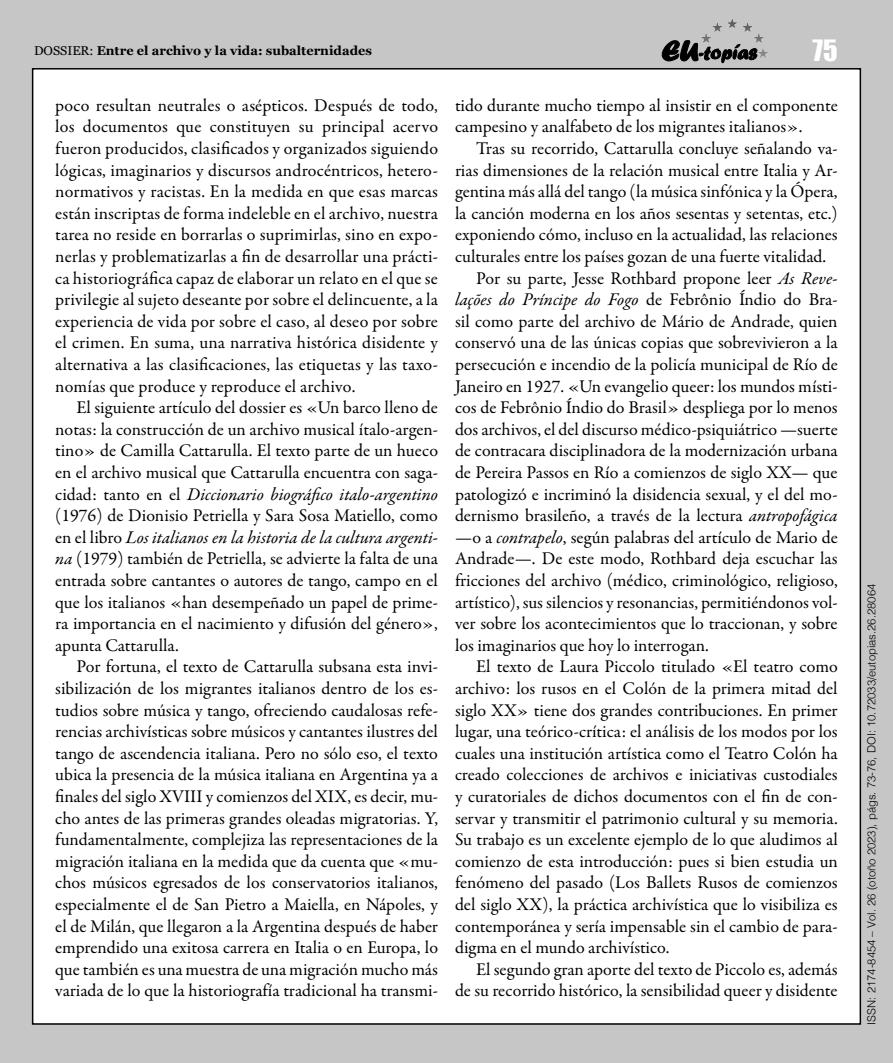
<style>
.page{position:relative;width:893px;height:1063px;background:#c6c6c6}
.page>*{position:absolute;margin:0;border:0;box-sizing:border-box;transform-origin:0 0}
.t1{font:27px "Impact";color:#fff}
.Articulo_parrafo{font:18px/21.6px "Garamond Premr Pro";color:#000;text-align:justify}
.t2{font:700 12.75px "Georgia";color:#000}
.t3{font:300 11.25px "Helvetica";color:#000}
.s1{font-weight:400}
.s2{font-style:italic}
</style>
<div class="page">
<div style="left:33px;top:69px;width:827px;height:955px;background:#fff"></div>
<svg style="left:662px;top:40px;width:94px;height:23px"></svg>
<hr style="left:701px;top:19px;width:67px;height:1px;background:#585857">
<hr style="left:701px;top:20px;width:67px;height:1px;background:#595958">
<hr style="left:701px;top:21px;width:67px;height:1px;background:#5a5a59">
<hr style="left:701px;top:22px;width:67px;height:1px;background:#5c5c5b">
<hr style="left:701px;top:23px;width:67px;height:1px;background:#5d5d5c">
<hr style="left:701px;top:24px;width:67px;height:1px;background:#5f5f5e">
<hr style="left:701px;top:25px;width:67px;height:1px;background:#60605f">
<hr style="left:701px;top:26px;width:67px;height:1px;background:#626261">
<hr style="left:701px;top:27px;width:67px;height:1px;background:#636362">
<hr style="left:701px;top:28px;width:67px;height:1px;background:#656464">
<hr style="left:701px;top:29px;width:67px;height:1px;background:#666565">
<hr style="left:701px;top:30px;width:67px;height:1px;background:#676766">
<hr style="left:701px;top:31px;width:67px;height:1px;background:#696868">
<hr style="left:701px;top:32px;width:67px;height:1px;background:#6a6969">
<hr style="left:701px;top:33px;width:67px;height:1px;background:#6c6b6b">
<hr style="left:701px;top:34px;width:67px;height:1px;background:#6c6c6c">
<hr style="left:701px;top:35px;width:67px;height:1px;background:#6e6e6d">
<hr style="left:701px;top:36px;width:67px;height:1px;background:#6f6f6e">
<hr style="left:701px;top:37px;width:67px;height:1px;background:#717170">
<hr style="left:701px;top:38px;width:67px;height:1px;background:#727271">
<hr style="left:701px;top:39px;width:67px;height:1px;background:#747473">
<hr style="left:701px;top:40px;width:67px;height:1px;background:#757574">
<hr style="left:701px;top:41px;width:67px;height:1px;background:#767675">
<hr style="left:701px;top:42px;width:67px;height:1px;background:#787877">
<hr style="left:701px;top:43px;width:67px;height:1px;background:#797978">
<hr style="left:701px;top:44px;width:67px;height:1px;background:#7b7b7a">
<hr style="left:701px;top:45px;width:67px;height:1px;background:#7c7c7b">
<hr style="left:701px;top:46px;width:67px;height:1px;background:#7e7d7d">
<hr style="left:701px;top:47px;width:67px;height:1px;background:#7f7e7e">
<hr style="left:701px;top:48px;width:67px;height:1px;background:#818080">
<hr style="left:701px;top:49px;width:67px;height:1px;background:#828181">
<hr style="left:701px;top:50px;width:67px;height:1px;background:#828282">
<hr style="left:701px;top:51px;width:67px;height:1px;background:#848483">
<hr style="left:701px;top:52px;width:67px;height:1px;background:#858584">
<hr style="left:701px;top:53px;width:67px;height:1px;background:#878786">
<hr style="left:701px;top:54px;width:67px;height:1px;background:#888887">
<hr style="left:701px;top:55px;width:67px;height:1px;background:#898989">
<hr style="left:701px;top:56px;width:67px;height:1px;background:#8a8a8a">
<hr style="left:701px;top:57px;width:67px;height:1px;background:#8c8c8b">
<p class="t2" style="left:34px;top:41px;width:339px"><span class="s1">DOSSIER:</span> Entre el archivo y la vida: subalternidades</p>
<h1 class="t1" style="left:813px;top:29px;width:27px">75</h1>
<p class="Articulo_parrafo" style="left:55px;top:95px;width:384px">poco resultan neutrales o asépticos. Después de todo, los documentos que constituyen su principal acervo fueron producidos, clasificados y organizados siguiendo lógicas, imaginarios y discursos androcéntricos, hetero&shy;normativos y racistas. En la medida en que esas marcas están inscriptas de forma indeleble en el archivo, nuestra tarea no reside en borrarlas o suprimirlas, sino en expo&shy;nerlas y problematizarlas a fin de desarrollar una prácti&shy;ca historiográfica capaz de elaborar un relato en el que se privilegie al sujeto deseante por sobre el delincuente, a la experiencia de vida por sobre el caso, al deseo por sobre el crimen. En suma, una narrativa histórica disidente y alternativa a las clasificaciones, las etiquetas y las taxo&shy;nomías que produce y reproduce el archivo.</p>
<p class="Articulo_parrafo" style="left:55px;top:397px;width:384px;text-indent:21px">El siguiente artículo del dossier es «Un barco lleno de notas: la construcción de un archivo musical ítalo-argen&shy;tino» de Camilla Cattarulla. El texto parte de un hueco en el archivo musical que Cattarulla encuentra con saga&shy;cidad: tanto en el <span class="s2">Diccionario biográfico italo-argentino </span>(1976) de Dionisio Petriella y Sara Sosa Matiello, como en el libro <span class="s2">Los italianos en la historia de la cultura argenti&shy;na</span> (1979) también de Petriella, se advierte la falta de una entrada sobre cantantes o autores de tango, campo en el que los italianos «han desempeñado un papel de prime&shy;ra importancia en el nacimiento y difusión del género», apunta Cattarulla.</p>
<p class="Articulo_parrafo" style="left:55px;top:656px;width:384px;text-indent:21px">Por fortuna, el texto de Cattarulla subsana esta invi&shy;sibilización de los migrantes italianos dentro de los es&shy;tudios sobre música y tango, ofreciendo caudalosas refe&shy;rencias archivísticas sobre músicos y cantantes ilustres del tango de ascendencia italiana. Pero no sólo eso, el texto ubica la presencia de la música italiana en Argentina ya a finales del siglo XVIII y comienzos del XIX, es decir, mu&shy;cho antes de las primeras grandes oleadas migratorias. Y, fundamentalmente, complejiza las representaciones de la migración italiana en la medida que da cuenta que «mu&shy;chos músicos egresados de los conservatorios italianos, especialmente el de San Pietro a Maiella, en Nápoles, y el de Milán, que llegaron a la Argentina después de haber emprendido una exitosa carrera en Italia o en Europa, lo que también es una muestra de una migración mucho más variada de lo que la historiografía tradicional ha transmi-</p>
<p class="Articulo_parrafo" style="left:455px;top:95px;width:384px">tido durante mucho tiempo al insistir en el componente campesino y analfabeto de los migrantes italianos».</p>
<p class="Articulo_parrafo" style="left:455px;top:138px;width:384px;text-indent:21px">Tras su recorrido, Cattarulla concluye señalando va&shy;rias dimensiones de la relación musical entre Italia y Ar&shy;gentina más allá del tango (la música sinfónica y la Ópera, la canción moderna en los años sesentas y setentas, etc.) exponiendo cómo, incluso en la actualidad, las relaciones culturales entre los países gozan de una fuerte vitalidad.</p>
<p class="Articulo_parrafo" style="left:455px;top:268px;width:384px;text-indent:21px">Por su parte, Jesse Rothbard propone leer <span class="s2">As Reve&shy;lações do Príncipe do Fogo</span> de Febrônio Índio do Bra&shy;sil como parte del archivo de Mário de Andrade, quien conservó una de las únicas copias que sobrevivieron a la persecución e incendio de la policía municipal de Río de Janeiro en 1927. «Un evangelio queer: los mundos místi&shy;cos de Febrônio Índio do Brasil» despliega por lo menos dos archivos, el del discurso médico-psiquiátrico —suerte de contracara disciplinadora de la modernización urbana de Pereira Passos en Río a comienzos de siglo XX— que patologizó e incriminó la disidencia sexual, y el del mo&shy;dernismo brasileño, a través de la lectura <span class="s2">antropofágica </span>—o a <span class="s2">contrapelo</span>, según palabras del artículo de Mario de Andrade—. De este modo, Rothbard deja escuchar las fricciones del archivo (médico, criminológico, religioso, artístico), sus silencios y resonancias, permitiéndonos vol&shy;ver sobre los acontecimientos que lo traccionan, y sobre los imaginarios que hoy lo interrogan.</p>
<p class="Articulo_parrafo" style="left:455px;top:656px;width:384px;text-indent:21px">El texto de Laura Piccolo titulado «El teatro como archivo: los rusos en el Colón de la primera mitad del siglo XX» tiene dos grandes contribuciones. En primer lugar, una teórico-crítica: el análisis de los modos por los cuales una institución artística como el Teatro Colón ha creado colecciones de archivos e iniciativas custodiales y curatoriales de dichos documentos con el fin de con&shy;servar y transmitir el patrimonio cultural y su memoria.<br>Su trabajo es un excelente ejemplo de lo que aludimos al comienzo de esta introducción: pues si bien estudia un fenómeno del pasado (Los Ballets Rusos de comienzos del siglo XX), la práctica archivística que lo visibiliza es contemporánea y sería impensable sin el cambio de para&shy;digma en el mundo archivístico.</p>
<p class="Articulo_parrafo" style="left:455px;top:959px;width:384px;text-align:right">El segundo gran aporte del texto de Piccolo es, además<br>de su recorrido histórico, la sensibilidad queer y disidente</p>
<p class="t3" style="left:862px;top:1025px;width:442px;rotate:-90deg">ISSN: 2174-8454 – Vol. 26 (otoño 2023), págs. 73-76, DOI: 10.72033/eutopias.26.28064</p>
</div>
